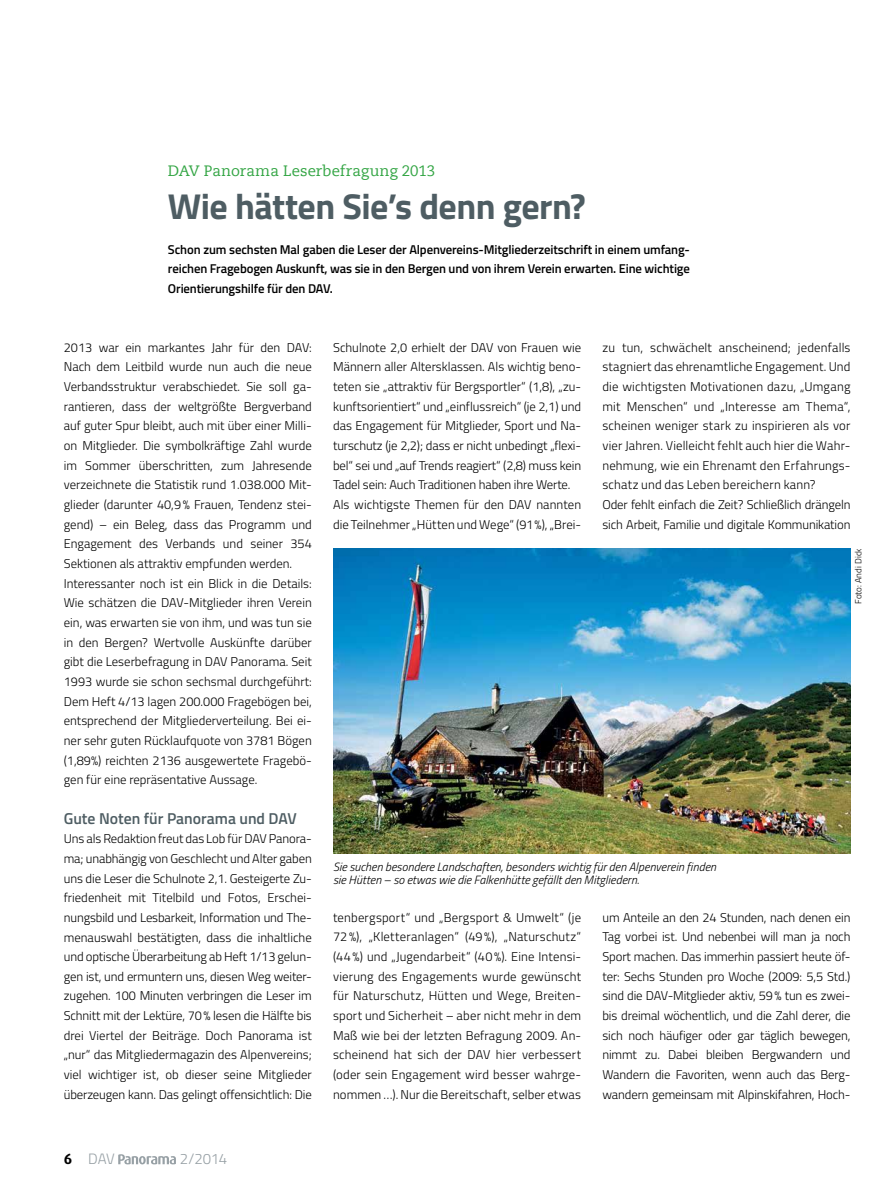
<style>
.page{position:relative;width:893px;height:1191px;background:#fff}
.page>*{position:absolute;margin:0;border:0;box-sizing:border-box;transform-origin:0 0}
.t1{font:700 36px "Titillium";letter-spacing:-.015em;color:#4e5d63}
.t2{font:600 15.75px "Titillium";color:#4e5d63}
.t3{font:15px "Caecilia LT Std";color:#33a544}
.t4{font:300 15px "Titillium";letter-spacing:-.02em;color:#97a0a5}
.t5{font:300 12.75px/19.6px "Titillium";color:#000}
.t6{font:600 12.75px/19.6px "Titillium";letter-spacing:-.01em;color:#000;text-align:justify}
.t7{font:italic 300 12px/13.5px "Titillium";letter-spacing:.005em;color:#000}
.t8{font:300 9px "Titillium";color:#000}
.s1{font-family:"Dax";font-weight:700;color:#000}
</style>
<div class="page">
<svg style="left:118px;top:1154px;width:58px;height:10px"></svg>
<img style="left:333px;top:548px;width:517px;height:305px">
<p class="t3" style="left:168px;top:162px;width:269px">DAV Panorama Leserbefragung 2013</p>
<h1 class="t1" style="left:168px;top:179px;width:419px">Wie hätten Sie’s denn gern?</h1>
<p class="t6" style="left:168px;top:238px;width:523px">Schon zum sechsten Mal gaben die Leser der Alpenvereins-Mitgliederzeitschrift in einem umfang&shy;reichen Fragebogen Auskunft, was sie in den Bergen und von ihrem Verein erwarten. Eine wichtige Orientierungshilfe für den DAV.</p>
<p class="t5" style="left:64px;top:337px;width:250px">2013 war ein markantes Jahr für den DAV:<br>Nach dem Leitbild wurde nun auch die neue Verbandsstruktur verabschiedet. Sie soll ga&shy;rantieren, dass der weltgrößte Bergverband auf guter Spur bleibt, auch mit über einer Milli&shy;on Mitglieder. Die symbolkräftige Zahl wurde im Sommer überschritten, zum Jahresende verzeichnete die Statistik rund 1.038.000 Mit&shy;glieder (darunter 40,9% Frauen, Tendenz stei&shy;gend) – ein Beleg, dass das Programm und Engagement des Verbands und seiner 354<br>Sektionen als attraktiv empfunden werden.<br>Interessanter noch ist ein Blick in die Details:<br>Wie schätzen die DAV-Mitglieder ihren Verein ein, was erwarten sie von ihm, und was tun sie in den Bergen? Wertvolle Auskünfte darüber gibt die Leserbefragung in DAV Panorama. Seit 1993 wurde sie schon sechsmal durchgeführt:<br>Dem Heft 4/13 lagen 200.000 Fragebögen bei, entsprechend der Mitgliederverteilung. Bei ei&shy;ner sehr guten Rücklaufquote von 3781 Bögen (1,89%) reichten 2136 ausgewertete Fragebö&shy;gen für eine repräsentative Aussage.</p>
<p class="t2" style="left:64px;top:806px;width:235px">Gute Noten für Panorama und DAV</p>
<p class="t5" style="left:64px;top:828px;width:250px;text-align:justify">Uns als Redaktion freut das Lob für DAV Panora&shy;ma; unabhängig von Geschlecht und Alter gaben uns die Leser die Schulnote 2,1. Gesteigerte Zu&shy;friedenheit mit Titelbild und Fotos, Erschei&shy;nungsbild und Lesbarkeit, Information und The&shy;menauswahl bestätigten, dass die inhaltliche und optische Überarbeitung ab Heft 1/13 gelun&shy;gen ist, und ermuntern uns, diesen Weg weiter&shy;zugehen. 100 Minuten verbringen die Leser im Schnitt mit der Lektüre, 70% lesen die Hälfte bis drei Viertel der Beiträge. Doch Panorama ist „nur“ das Mitgliedermagazin des Alpenvereins; viel wichtiger ist, ob dieser seine Mitglieder überzeugen kann. Das gelingt offensichtlich: Die</p>
<p class="t4" style="left:64px;top:1148px;width:53px"><span class="s1">6</span> DAV</p>
<p class="t4" style="left:180px;top:1148px;width:49px">2/2014</p>
<p class="t5" style="left:333px;top:337px;width:250px">Schulnote 2,0 erhielt der DAV von Frauen wie Männern aller Altersklassen. Als wichtig beno&shy;teten sie „attraktiv für Bergsportler“ (1,8), „zu&shy;kunftsorientiert“ und „einflussreich“ (je 2,1) und das Engagement für Mitglieder, Sport und Na&shy;turschutz (je 2,2); dass er nicht unbedingt „flexi&shy;bel“ sei und „auf Trends reagiert“ (2,8) muss kein Tadel sein: Auch Traditionen haben ihre Werte.<br>Als wichtigste Themen für den DAV nannten die Teilnehmer „Hütten und Wege“ (91%), „Brei-</p>
<p class="t5" style="left:602px;top:337px;width:250px">zu tun, schwächelt anscheinend; jedenfalls stagniert das ehrenamtliche Engagement. Und die wichtigsten Motivationen dazu, „Umgang mit Menschen“ und „Interesse am Thema“, scheinen weniger stark zu inspirieren als vor vier Jahren. Vielleicht fehlt auch hier die Wahr&shy;nehmung, wie ein Ehrenamt den Erfahrungs&shy;schatz und das Leben bereichern kann?<br>Oder fehlt einfach die Zeit? Schließlich drängeln sich Arbeit, Familie und digitale Kommunikation</p>
<p class="t8" style="left:852px;top:604px;width:57px;rotate:-90deg">Foto: Andi Dick</p>
<p class="t7" style="left:333px;top:859px;width:385px">Sie suchen besondere Landschaften, besonders wichtig für den Alpenverein finden sie Hütten – so etwas wie die Falkenhütte gefällt den Mitgliedern.</p>
<p class="t5" style="left:333px;top:907px;width:250px;text-align:justify">tenbergsport“ und „Bergsport &amp; Umwelt“ (je 72%), „Kletteranlagen“ (49%), „Naturschutz“ (44%) und „Jugendarbeit“ (40%). Eine Intensi&shy;vierung des Engagements wurde gewünscht für Naturschutz, Hütten und Wege, Breiten&shy;sport und Sicherheit – aber nicht mehr in dem Maß wie bei der letzten Befragung 2009. An&shy;scheinend hat sich der DAV hier verbessert (oder sein Engagement wird besser wahrge&shy;nommen …). Nur die Bereitschaft, selber etwas</p>
<p class="t5" style="left:602px;top:907px;width:250px;text-align:justify">um Anteile an den 24 Stunden, nach denen ein Tag vorbei ist. Und nebenbei will man ja noch Sport machen. Das immerhin passiert heute öf&shy;ter: Sechs Stunden pro Woche (2009: 5,5 Std.) sind die DAV-Mitglieder aktiv, 59% tun es zwei&shy;bis dreimal wöchentlich, und die Zahl derer, die sich noch häufiger oder gar täglich bewegen, nimmt zu. Dabei bleiben Bergwandern und Wandern die Favoriten, wenn auch das Berg&shy;wandern gemeinsam mit Alpinskifahren, Hoch-</p>
</div>
